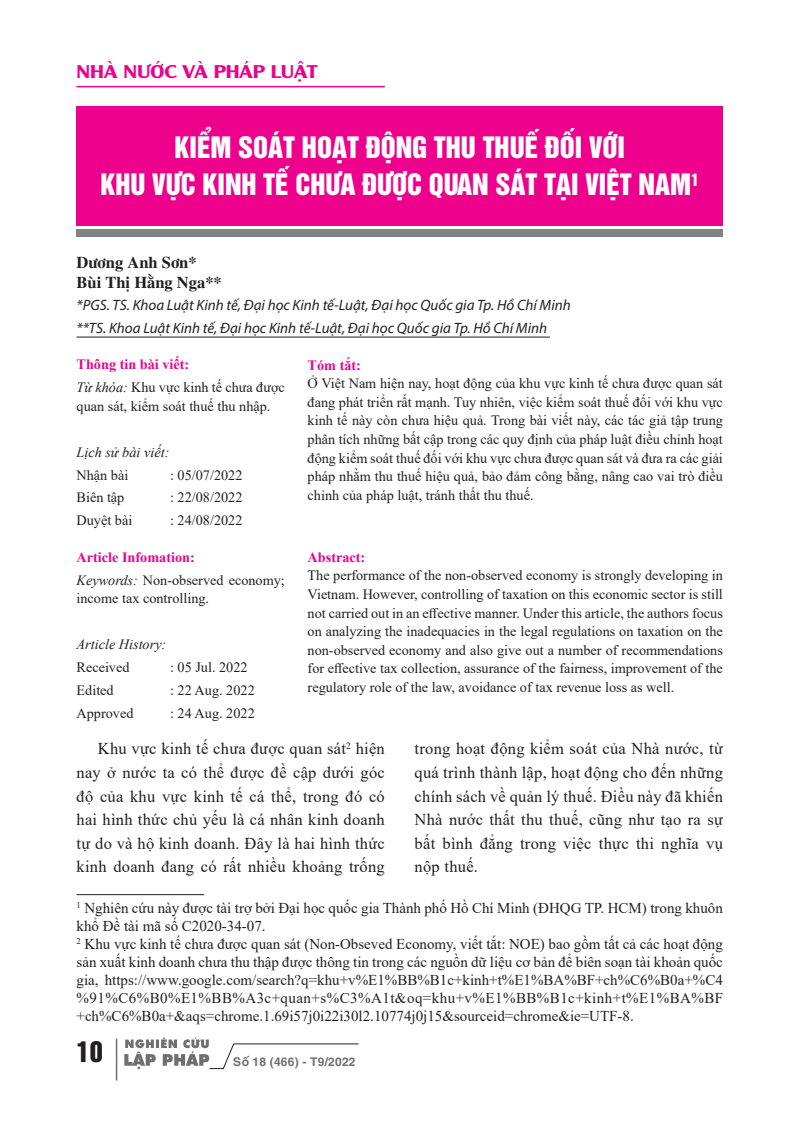
<style>
.page{position:relative;width:808px;height:1127px;background:#fff}
.page>*{position:absolute;margin:0;border:0;box-sizing:border-box;transform-origin:0 0}
.t1{font:27px/36.9px "UTM Helvet Ins";color:#fff;text-align:center}
.t2{font:26.25px "UTM Helvet Ins";color:#231f20}
.t3{font:17.85px "UTM Alexander";color:#ec008c;scale:1.19 1}
.t4{font:16.5px/23.5px "Times New Roman";letter-spacing:.015em;color:#231f20;text-align:justify}
.t5{font:700 16.5px/19.8px "UTM Times";color:#231f20}
.t6{font:15px/18px "Times New Roman";color:#231f20}
.t7{font:italic 15px/22.2px "Myriad Pro";color:#231f20}
.t8{font:14.25px/18.6px "Times New Roman";color:#231f20}
.t9{font:italic 14.25px "Times New Roman";color:#231f20}
.t10{font:700 14.25px "Times New Roman";color:#ec008c}
.t11{font:700 12px "UTM Helve";color:#6d6f71}
.s1{font-weight:700;color:#ec008c}
.s2{font-style:italic}
</style>
<div class="page">
<hr style="left:116px;top:1038px;width:1px;height:42px;background:#6d6f71">
<svg style="left:124px;top:1037px;width:235px;height:32px"></svg>
<hr style="left:77px;top:86px;width:308px;height:1px;background:#ec008c">
<hr style="left:77px;top:894px;width:127px;height:1px;background:#231f20">
<div style="left:77px;top:106px;width:646px;height:119px;background:#ec008c"></div>
<div style="left:77px;top:230px;width:646px;height:7px;background:#808285"></div>
<hr style="left:77px;top:337px;width:473px;height:1px;background:#231f20">
<p class="t3" style="left:77px;top:57px;width:204px">NHÀ NƯỚC VÀ PHÁP LUẬT</p>
<h1 class="t1" style="left:100px;top:127px;width:600px">KIỂM SOÁT HOẠT ĐỘNG THU THUẾ ĐỐI VỚI<br>KHU VỰC KINH TẾ CHƯA ĐƯỢC QUAN SÁT TẠI VIỆT NAM<sup>1</sup></h1>
<p class="t5" style="left:77px;top:251px;width:147px">Dương Anh Sơn*<br>Bùi Thị Hằng Nga**</p>
<p class="t7" style="left:77px;top:294px;width:496px">*PGS. TS. Khoa Luật Kinh tế, Đại học Kinh tế-Luật, Đại học Quốc gia Tp. Hồ Chí Minh **TS. Khoa Luật Kinh tế, Đại học Kinh tế-Luật, Đại học Quốc gia Tp. Hồ Chí Minh</p>
<p class="t8" style="left:77px;top:353px;width:210px;line-height:22.8px"><span class="s1">Thông tin bài viết:<br></span><span class="s2">Từ khóa:</span> Khu vực kinh tế chưa được</p>
<p class="t8" style="left:77px;top:396px;width:195px">quan sát, kiểm soát thuế thu nhập.</p>
<p class="t9" style="left:77px;top:442px;width:94px">Lịch sử bài viết:</p>
<p class="t8" style="left:77px;top:465px;width:53px">Nhận bài</p>
<p class="t8" style="left:170px;top:465px;width:74px">: 05/07/2022</p>
<p class="t8" style="left:77px;top:488px;width:49px">Biên tập</p>
<p class="t8" style="left:170px;top:488px;width:74px">: 22/08/2022</p>
<p class="t8" style="left:77px;top:511px;width:57px">Duyệt bài</p>
<p class="t8" style="left:170px;top:511px;width:74px">: 24/08/2022</p>
<p class="t10" style="left:308px;top:354px;width:55px">Tóm tắt:</p>
<p class="t8" style="left:308px;top:374px;width:417px;text-align:justify">Ở Việt Nam hiện nay, hoạt động của khu vực kinh tế chưa được quan sát đang phát triển rất mạnh. Tuy nhiên, việc kiểm soát thuế đối với khu vực kinh tế này còn chưa hiệu quả. Trong bài viết này, các tác giả tập trung phân tích những bất cập trong các quy định của pháp luật điều chỉnh hoạt động kiểm soát thuế đối với khu vực chưa được quan sát và đưa ra các giải pháp nhằm thu thuế hiệu quả, bảo đảm công bằng, nâng cao vai trò điều chỉnh của pháp luật, tránh thất thu thuế.</p>
<p class="t8" style="left:77px;top:545px;width:210px;line-height:22.8px"><span class="s1">Article Infomation:<br></span><span class="s2">Keywords:</span> Non-observed economy;</p>
<p class="t8" style="left:77px;top:589px;width:134px">income tax controlling.</p>
<p class="t9" style="left:77px;top:634px;width:91px">Article History:</p>
<p class="t8" style="left:77px;top:657px;width:55px">Received</p>
<p class="t8" style="left:170px;top:657px;width:79px">: 05 Jul. 2022</p>
<p class="t8" style="left:77px;top:680px;width:39px">Edited</p>
<p class="t8" style="left:170px;top:680px;width:86px">: 22 Aug. 2022</p>
<p class="t8" style="left:77px;top:703px;width:58px">Approved</p>
<p class="t8" style="left:170px;top:703px;width:86px">: 24 Aug. 2022</p>
<p class="t10" style="left:308px;top:547px;width:59px">Abstract:</p>
<p class="t8" style="left:308px;top:566px;width:417px;text-align:justify">The performance of the non-observed economy is strongly developing in Vietnam. However, controlling of taxation on this economic sector is still not carried out in an effective manner. Under this article, the authors focus on analyzing the inadequacies in the legal regulations on taxation on the non-observed economy and also give out a number of recommendations for effective tax collection, assurance of the fairness, improvement of the regulatory role of the law, avoidance of tax revenue loss as well.</p>
<p class="t4" style="left:77px;top:737px;width:310px;text-indent:21px">Khu vực kinh tế chưa được quan sát<sup>2</sup> hiện nay ở nước ta có thể được đề cập dưới góc độ của khu vực kinh tế cá thể, trong đó có hai hình thức chủ yếu là cá nhân kinh doanh tự do và hộ kinh doanh. Đây là hai hình thức kinh doanh đang có rất nhiều khoảng trống</p>
<p class="t6" style="left:77px;top:898px;width:648px"><sup>1</sup> Nghiên cứu này được tài trợ bởi Đại học quốc gia Thành phố Hồ Chí Minh (ĐHQG TP. HCM) trong khuôn khổ Đề tài mã số C2020-34-07.<br><sup>2</sup> Khu vực kinh tế chưa được quan sát (Non-Obseved Economy, viết tắt: NOE) bao gồm tất cả các hoạt động sản xuất kinh doanh chưa thu thập được thông tin trong các nguồn dữ liệu cơ bản để biên soạn tài khoản quốc gia, https://www.google.com/search?q=khu+v%E1%BB%B1c+kinh+t%E1%BA%BF+ch%C6%B0a+%C4 %91%C6%B0%E1%BB%A3c+quan+s%C3%A1t&amp;oq=khu+v%E1%BB%B1c+kinh+t%E1%BA%BF +ch%C6%B0a+&amp;aqs=chrome.1.69i57j0i22i30l2.10774j0j15&amp;sourceid=chrome&amp;ie=UTF-8.</p>
<p class="t4" style="left:415px;top:737px;width:310px">trong hoạt động kiểm soát của Nhà nước, từ quá trình thành lập, hoạt động cho đến những chính sách về quản lý thuế. Điều này đã khiến Nhà nước thất thu thuế, cũng như tạo ra sự bất bình đẳng trong việc thực thi nghĩa vụ nộp thuế.</p>
<h2 class="t2" style="left:77px;top:1030px;width:28px">10</h2>
<p class="t11" style="left:233px;top:1051px;width:124px">Số 18 (466) - T9/2022</p>
</div>
